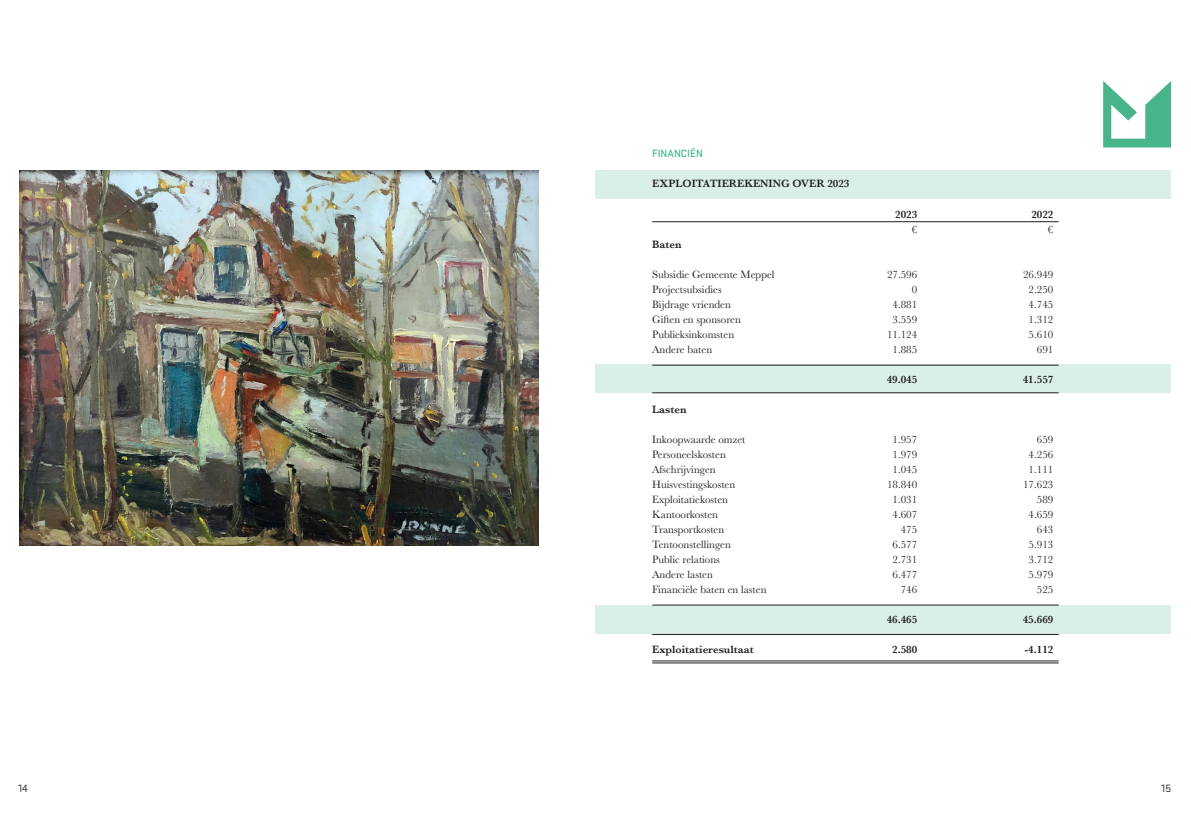
<style>
.page{position:relative;width:1191px;height:823px;background:#fff}
.page>*{position:absolute;margin:0;border:0;box-sizing:border-box;transform-origin:0 0}
.t1{font:11px "Baskerville";color:#231f20}
.t2{font:600 11px "Baskerville";color:#231f20}
.t3{font:500 11px "Stratum 1";color:#47b489}
.t4{font:11px "Stratum 1";color:#231f20}
</style>
<div class="page">
<div style="left:595px;top:170px;width:576px;height:29px;background:#daf0e7"></div>
<div style="left:595px;top:364px;width:576px;height:29px;background:#daf0e7"></div>
<div style="left:595px;top:605px;width:576px;height:28px;background:#daf0e7"></div>
<svg style="left:1103px;top:81px;width:68px;height:66px"></svg>
<hr style="left:652px;top:660px;width:406px;height:1px;background:#231f20">
<hr style="left:652px;top:662px;width:406px;height:1px;background:#231f20">
<hr style="left:652px;top:633px;width:406px;height:1px;background:#231f20">
<hr style="left:652px;top:604px;width:406px;height:1px;background:#231f20">
<hr style="left:652px;top:365px;width:406px;height:1px;background:#231f20">
<hr style="left:652px;top:392px;width:406px;height:1px;background:#231f20">
<hr style="left:652px;top:221px;width:406px;height:1px;background:#231f20">
<img style="left:20px;top:170px;width:519px;height:375px">
<p class="t3" style="left:652px;top:146px;width:52px">FINANCIËN</p>
<p class="t2" style="left:652px;top:176px;width:199px">EXPLOITATIEREKENING OVER 2023</p>
<p class="t2" style="left:895px;top:206px;width:23px">2023</p>
<p class="t2" style="left:1031px;top:206px;width:23px">2022</p>
<p class="t1" style="left:912px;top:222px;width:7px">€</p>
<p class="t1" style="left:1048px;top:222px;width:7px">€</p>
<p class="t2" style="left:652px;top:236px;width:31px">Baten</p>
<p class="t1" style="left:652px;top:267px;width:124px">Subsidie Gemeente Meppel</p>
<p class="t1" style="left:887px;top:267px;width:32px">27.596</p>
<p class="t1" style="left:1023px;top:267px;width:32px">26.949</p>
<p class="t1" style="left:652px;top:282px;width:71px">Projectsubsidies</p>
<p class="t1" style="left:911px;top:282px;width:7px">0</p>
<p class="t1" style="left:1028px;top:282px;width:26px">2.250</p>
<p class="t1" style="left:652px;top:297px;width:80px">Bijdrage vrienden</p>
<p class="t1" style="left:892px;top:297px;width:26px">4.881</p>
<p class="t1" style="left:1028px;top:297px;width:26px">4.745</p>
<p class="t1" style="left:652px;top:312px;width:90px">Giften en sponsoren</p>
<p class="t1" style="left:892px;top:312px;width:26px">3.559</p>
<p class="t1" style="left:1028px;top:312px;width:26px">1.312</p>
<p class="t1" style="left:652px;top:327px;width:83px">Publieksinkomsten</p>
<p class="t1" style="left:887px;top:327px;width:32px">11.124</p>
<p class="t1" style="left:1028px;top:327px;width:26px">5.610</p>
<p class="t1" style="left:652px;top:342px;width:61px">Andere baten</p>
<p class="t1" style="left:892px;top:342px;width:26px">1.885</p>
<p class="t1" style="left:1036px;top:342px;width:18px">691</p>
<p class="t2" style="left:886px;top:371px;width:32px">49.045</p>
<p class="t2" style="left:1022px;top:371px;width:32px">41.557</p>
<p class="t2" style="left:652px;top:401px;width:36px">Lasten</p>
<p class="t1" style="left:652px;top:432px;width:95px">Inkoopwaarde omzet</p>
<p class="t1" style="left:892px;top:432px;width:26px">1.957</p>
<p class="t1" style="left:1036px;top:432px;width:18px">659</p>
<p class="t1" style="left:652px;top:447px;width:75px">Personeelskosten</p>
<p class="t1" style="left:892px;top:447px;width:26px">1.979</p>
<p class="t1" style="left:1028px;top:447px;width:26px">4.256</p>
<p class="t1" style="left:652px;top:462px;width:65px">Afschrijvingen</p>
<p class="t1" style="left:892px;top:462px;width:26px">1.045</p>
<p class="t1" style="left:1028px;top:462px;width:26px">1.111</p>
<p class="t1" style="left:652px;top:477px;width:84px">Huisvestingskosten</p>
<p class="t1" style="left:887px;top:477px;width:32px">18.840</p>
<p class="t1" style="left:1023px;top:477px;width:32px">17.623</p>
<p class="t1" style="left:652px;top:492px;width:77px">Exploitatiekosten</p>
<p class="t1" style="left:892px;top:492px;width:26px">1.031</p>
<p class="t1" style="left:1036px;top:492px;width:18px">589</p>
<p class="t1" style="left:652px;top:507px;width:67px">Kantoorkosten</p>
<p class="t1" style="left:892px;top:507px;width:26px">4.607</p>
<p class="t1" style="left:1028px;top:507px;width:26px">4.659</p>
<p class="t1" style="left:652px;top:522px;width:74px">Transportkosten</p>
<p class="t1" style="left:900px;top:522px;width:18px">475</p>
<p class="t1" style="left:1036px;top:522px;width:18px">643</p>
<p class="t1" style="left:652px;top:537px;width:80px">Tentoonstellingen</p>
<p class="t1" style="left:892px;top:537px;width:26px">6.577</p>
<p class="t1" style="left:1028px;top:537px;width:26px">5.913</p>
<p class="t1" style="left:652px;top:552px;width:69px">Public relations</p>
<p class="t1" style="left:892px;top:552px;width:26px">2.731</p>
<p class="t1" style="left:1028px;top:552px;width:26px">3.712</p>
<p class="t1" style="left:652px;top:567px;width:62px">Andere lasten</p>
<p class="t1" style="left:892px;top:567px;width:26px">6.477</p>
<p class="t1" style="left:1028px;top:567px;width:26px">5.979</p>
<p class="t1" style="left:652px;top:582px;width:116px">Financiële baten en lasten</p>
<p class="t1" style="left:900px;top:582px;width:18px">746</p>
<p class="t1" style="left:1036px;top:582px;width:18px">525</p>
<p class="t2" style="left:886px;top:611px;width:32px">46.465</p>
<p class="t2" style="left:1022px;top:611px;width:32px">45.669</p>
<p class="t2" style="left:652px;top:641px;width:103px">Exploitatieresultaat</p>
<p class="t2" style="left:892px;top:641px;width:27px">2.580</p>
<p class="t2" style="left:1024px;top:641px;width:30px">-4.112</p>
<p class="t4" style="left:18px;top:780px;width:11px">14</p>
<p class="t4" style="left:1161px;top:780px;width:11px">15</p>
</div>
